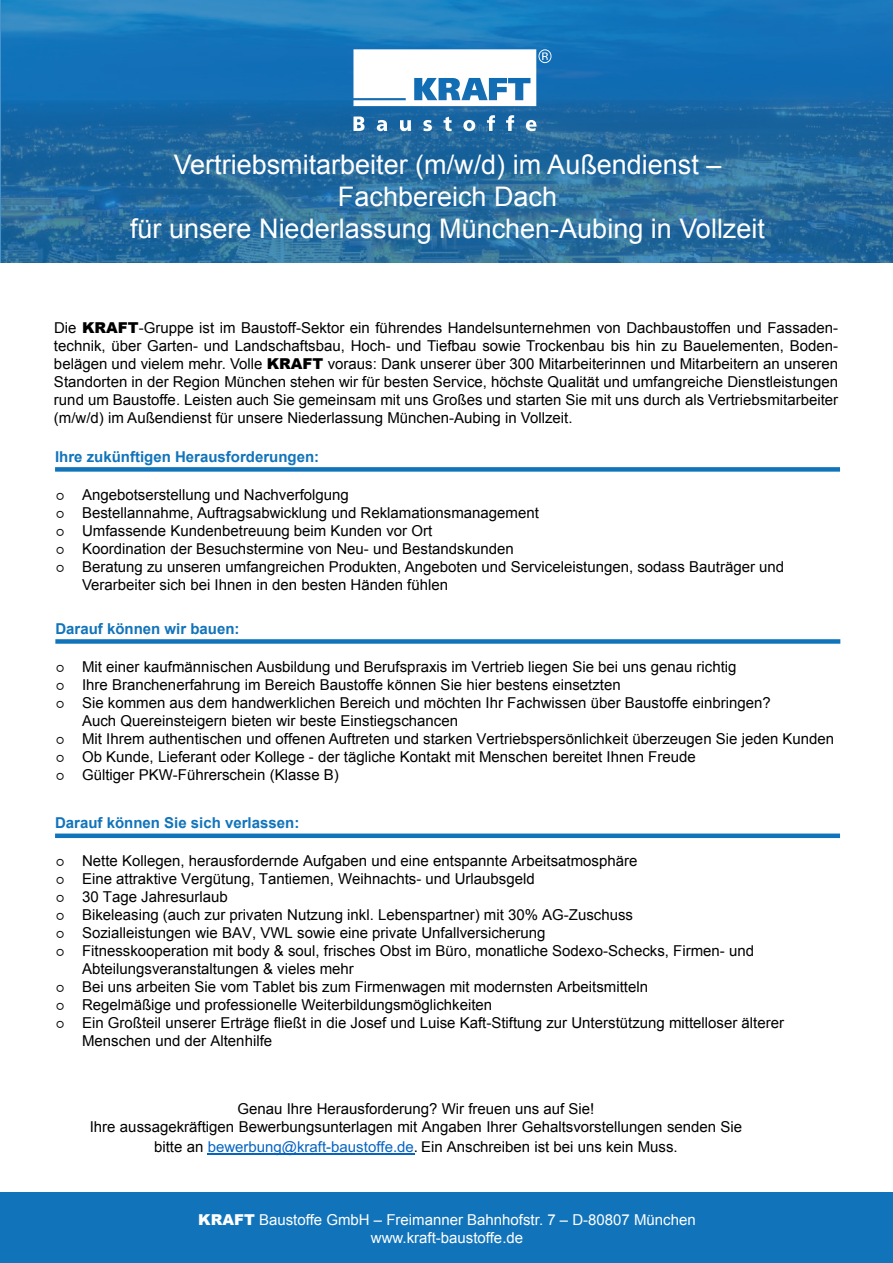
<style>
.page{position:relative;width:893px;height:1263px;background:#fff}
.page>*{position:absolute;margin:0;border:0;box-sizing:border-box;transform-origin:0 0}
.t1{font:27px/32.4px "Arial";color:#fff;text-align:center}
.t2{font:15px/18px "Arial";color:#000001;text-align:justify}
.t3{font:15px/18px "Arial";color:#000;text-align:center}
.t4{font:700 15px "Arial";color:#1174bb}
.t5{font:15px/18px "Arial";color:#fff;text-align:center}
.s1{font-weight:900}
.s2{color:#0563c1}
.s3{font-style:inherit}
</style>
<div class="page">
<div style="left:0;top:1193px;width:893px;height:70px;background:#1174bb"></div>
<svg style="left:0;top:0;width:893px;height:262px;background:#1f6fa9"></svg>
<div style="left:55px;top:833px;width:785px;height:5px;background:#1174bb"></div>
<div style="left:55px;top:467px;width:785px;height:5px;background:#1174bb"></div>
<div style="left:55px;top:639px;width:785px;height:5px;background:#1174bb"></div>
<svg style="left:353px;top:117px;width:12px;height:14px"></svg>
<svg style="left:377px;top:120px;width:10px;height:11px"></svg>
<svg style="left:400px;top:120px;width:11px;height:11px"></svg>
<svg style="left:423px;top:120px;width:9px;height:11px"></svg>
<svg style="left:444px;top:117px;width:8px;height:14px"></svg>
<svg style="left:463px;top:120px;width:12px;height:11px"></svg>
<svg style="left:487px;top:115px;width:8px;height:16px"></svg>
<svg style="left:506px;top:115px;width:8px;height:16px"></svg>
<svg style="left:526px;top:120px;width:11px;height:11px"></svg>
<svg style="left:353px;top:49px;width:198px;height:57px"></svg>
<hr style="left:207px;top:1154px;width:207px;height:1px;background:#0563c1">
<h1 class="t1" style="left:130px;top:148px;width:636px">Vertriebsmitarbeiter (m/w/d) im Außendienst –<br>Fachbereich Dach<br>für unsere Niederlassung München-Aubing in Vollzeit</h1>
<p class="t2" style="left:54px;top:319px;width:786px">Die <span class="s1">KRAFT</span>-Gruppe ist im Baustoff-Sektor ein führendes Handelsunternehmen von Dachbaustoffen und Fassaden&shy;technik, über Garten- und Landschaftsbau, Hoch- und Tiefbau sowie Trockenbau bis hin zu Bauelementen, Boden&shy;belägen und vielem mehr. Volle <span class="s1">KRAFT</span> voraus: Dank unserer über 300 Mitarbeiterinnen und Mitarbeitern an unseren Standorten in der Region München stehen wir für besten Service, höchste Qualität und umfangreiche Dienstleistungen rund um Baustoffe. Leisten auch Sie gemeinsam mit uns Großes und starten Sie mit uns durch als Vertriebsmitarbeiter (m/w/d) im Außendienst für unsere Niederlassung München-Aubing in Vollzeit.</p>
<p class="t4" style="left:55px;top:447px;width:266px">Ihre zukünftigen Herausforderungen:</p>
<p class="t2" style="left:55px;top:486px;width:295px">⚪ Angebotserstellung und Nachverfolgung</p>
<p class="t2" style="left:55px;top:504px;width:485px">⚪ Bestellannahme, Auftragsabwicklung und Reklamationsmanagement</p>
<p class="t2" style="left:55px;top:522px;width:379px">⚪ Umfassende Kundenbetreuung beim Kunden vor Ort</p>
<p class="t2" style="left:55px;top:540px;width:460px">⚪ Koordination der Besuchstermine von Neu- und Bestandskunden</p>
<p class="t2" style="left:55px;top:558px;width:731px">⚪ Beratung zu unseren umfangreichen Produkten, Angeboten und Serviceleistungen, sodass Bauträger und</p>
<p class="t2" style="left:82px;top:576px;width:368px">Verarbeiter sich bei Ihnen in den besten Händen fühlen</p>
<p class="t4" style="left:55px;top:619px;width:186px">Darauf können wir bauen:</p>
<p class="t2" style="left:55px;top:658px;width:683px">⚪ Mit einer kaufmännischen Ausbildung und Berufspraxis im Vertrieb liegen Sie bei uns genau richtig</p>
<p class="t2" style="left:55px;top:676px;width:567px">⚪ Ihre Branchenerfahrung im Bereich Baustoffe können Sie hier bestens einsetzten</p>
<p class="t2" style="left:55px;top:694px;width:717px">⚪ Sie kommen aus dem handwerklichen Bereich und möchten Ihr Fachwissen über Baustoffe einbringen?</p>
<p class="t2" style="left:82px;top:712px;width:378px">Auch Quereinsteigern bieten wir beste Einstiegschancen</p>
<p class="t2" style="left:55px;top:730px;width:781px">⚪ Mit Ihrem authentischen und offenen Auftreten und starken Vertriebspersönlichkeit überzeugen Sie jeden Kunden</p>
<p class="t2" style="left:55px;top:748px;width:642px">⚪ Ob Kunde, Lieferant oder Kollege - der tägliche Kontakt mit Menschen bereitet Ihnen Freude</p>
<p class="t2" style="left:55px;top:766px;width:285px">⚪ Gültiger PKW-Führerschein (Klasse B)</p>
<p class="t4" style="left:55px;top:813px;width:246px">Darauf können Sie sich verlassen:</p>
<p class="t2" style="left:55px;top:852px;width:584px">⚪ Nette Kollegen, herausfordernde Aufgaben und eine entspannte Arbeitsatmosphäre</p>
<p class="t2" style="left:55px;top:870px;width:481px">⚪ Eine attraktive Vergütung, Tantiemen, Weihnachts- und Urlaubsgeld</p>
<p class="t2" style="left:55px;top:888px;width:174px">⚪ 30 Tage Jahresurlaub</p>
<p class="t2" style="left:55px;top:906px;width:580px">⚪ Bikeleasing (auch zur privaten Nutzung inkl. Lebenspartner) mit 30% AG-Zuschuss</p>
<p class="t2" style="left:55px;top:924px;width:492px">⚪ Sozialleistungen wie BAV, VWL sowie eine private Unfallversicherung</p>
<p class="t2" style="left:55px;top:942px;width:700px">⚪ Fitnesskooperation mit body &amp; soul, frisches Obst im Büro, monatliche Sodexo-Schecks, Firmen- und</p>
<p class="t2" style="left:82px;top:960px;width:273px">Abteilungsveranstaltungen &amp; vieles mehr</p>
<p class="t2" style="left:55px;top:978px;width:595px">⚪ Bei uns arbeiten Sie vom Tablet bis zum Firmenwagen mit modernsten Arbeitsmitteln</p>
<p class="t2" style="left:55px;top:996px;width:439px">⚪ Regelmäßige und professionelle Weiterbildungsmöglichkeiten</p>
<p class="t2" style="left:55px;top:1014px;width:730px">⚪ Ein Großteil unserer Erträge fließt in die Josef und Luise Kaft-Stiftung zur Unterstützung mittelloser älterer</p>
<p class="t2" style="left:82px;top:1032px;width:192px">Menschen und der Altenhilfe</p>
<p class="t3" style="left:90px;top:1100px;width:654px">Genau Ihre Herausforderung? Wir freuen uns auf Sie!<br>Ihre aussagekräftigen Bewerbungsunterlagen mit Angaben Ihrer Gehaltsvorstellungen senden Sie</p>
<p class="t3" style="left:154px;top:1138px;width:525px">bitte an <span class="s2">bewerbung@kraft-baustoffe.de</span><span class="s3">.</span> Ein Anschreiben ist bei uns kein Muss.</p>
<p class="t5" style="left:198px;top:1210px;width:499px"><span class="s1">KRAFT</span> Baustoffe GmbH – Freimanner Bahnhofstr. 7 – D-80807 München www.kraft-baustoffe.de</p>
</div>
